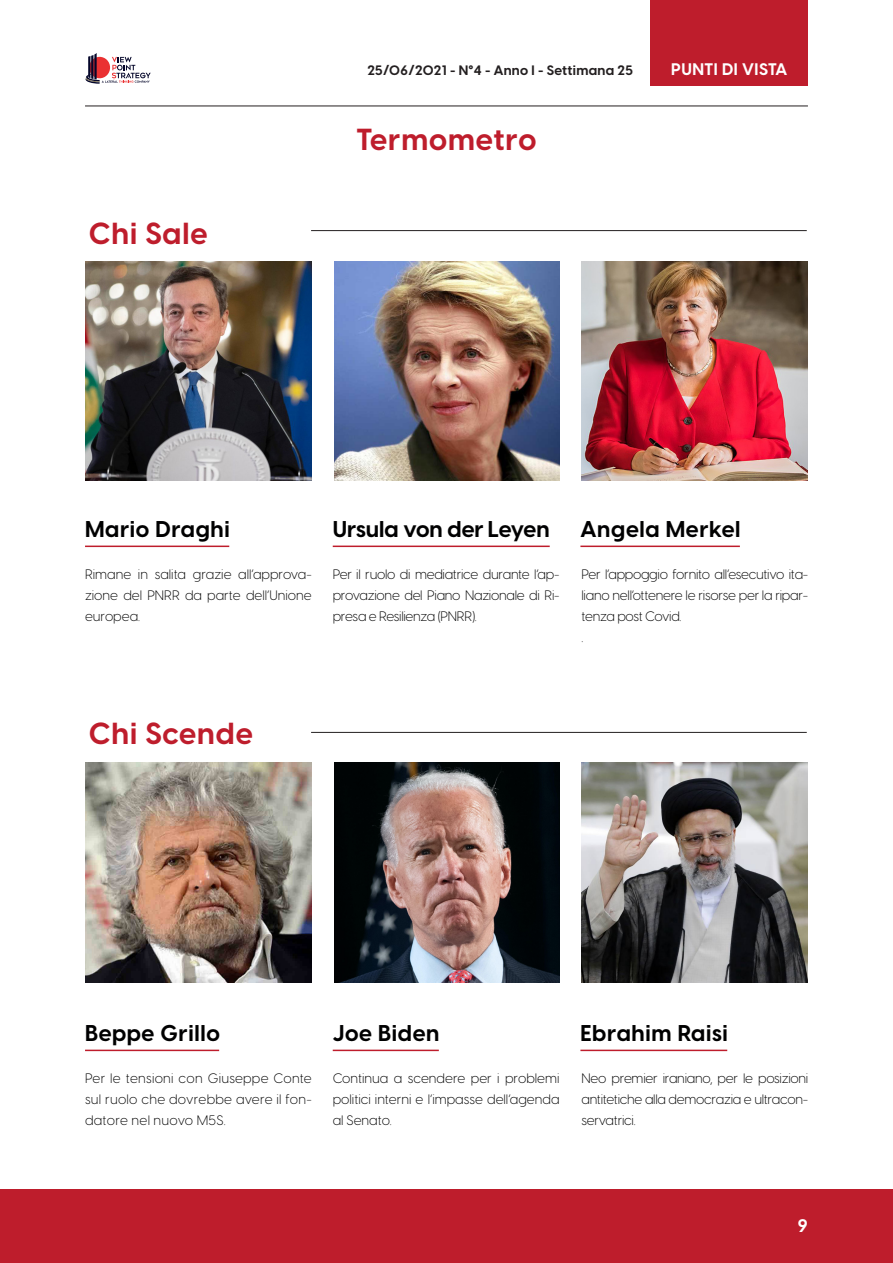
<style>
.page{position:relative;width:893px;height:1263px;background:#fff}
.page>*{position:absolute;margin:0;border:0;box-sizing:border-box;transform-origin:0 0}
.titolo{font:700 30px "Visby CF";letter-spacing:.03em;color:#be1d2c}
.sottotitolo{font:700 22.5px "Visby CF";letter-spacing:.03em;color:#000001}
.sottotitolo-2{font:700 22.5px "Visby CF";color:#000001}
.testo{font:700 18px "Visby CF";color:#fff}
.t1{font:700 16.5px "Visby CF";letter-spacing:.03em;color:#fff}
.testo-2{font:300 13.5px/21px "Visby CF";letter-spacing:-.02em;color:#000001;text-align:justify}
.t2{font:700 13.5px "Visby CF";letter-spacing:.02em;color:#231f20}
</style>
<div class="page">
<svg style="left:86px;top:53px;width:65px;height:31px"></svg>
<hr style="left:85px;top:106px;width:723px;height:1px;background:#231f20">
<div style="left:651px;top:0;width:157px;height:85px;background:#be1d2c"></div>
<div style="left:1px;top:1189px;width:892px;height:74px;background:#be1d2c"></div>
<img style="left:86px;top:261px;width:225px;height:219px">
<img style="left:86px;top:763px;width:225px;height:219px">
<img style="left:335px;top:261px;width:225px;height:219px">
<img style="left:335px;top:763px;width:225px;height:219px">
<img style="left:582px;top:261px;width:225px;height:219px">
<img style="left:582px;top:763px;width:225px;height:219px">
<hr style="left:85px;top:546px;width:144px;height:1px;background:#be1d2c">
<hr style="left:85px;top:1050px;width:134px;height:1px;background:#be1d2c">
<hr style="left:333px;top:546px;width:217px;height:1px;background:#be1d2c">
<hr style="left:333px;top:1050px;width:106px;height:1px;background:#be1d2c">
<hr style="left:580px;top:546px;width:160px;height:1px;background:#be1d2c">
<hr style="left:580px;top:1050px;width:147px;height:1px;background:#be1d2c">
<hr style="left:311px;top:732px;width:496px;height:1px;background:#231f20">
<hr style="left:311px;top:230px;width:496px;height:1px;background:#231f20">
<p class="titolo" style="left:89px;top:214px;width:120px">Chi Sale</p>
<p class="t2" style="left:367px;top:62px;width:267px">25/06/2021 - N°4 - Anno I - Settimana 25</p>
<p class="t1" style="left:671px;top:58px;width:118px">PUNTI DI VISTA</p>
<p class="titolo" style="left:356px;top:120px;width:181px">Termometro</p>
<p class="sottotitolo" style="left:85px;top:515px;width:146px">Mario Draghi</p>
<p class="testo-2" style="left:85px;top:564px;width:228px">Rimane in salita grazie all’approva&shy;zione del PNRR da parte dell’Unione europea.</p>
<p class="sottotitolo-2" style="left:333px;top:515px;width:218px">Ursula von der Leyen</p>
<p class="testo-2" style="left:333px;top:564px;width:228px">Per il ruolo di mediatrice durante l’ap&shy;provazione del Piano Nazionale di Ri&shy;presa e Resilienza (PNRR).</p>
<p class="sottotitolo" style="left:580px;top:515px;width:162px">Angela Merkel</p>
<p class="testo-2" style="left:581px;top:564px;width:228px">Per l’appoggio fornito all’esecutivo ita&shy;liano nell’ottenere le risorse per la ripar&shy;tenza post Covid.</p>
<p class="testo-2" style="left:581px;top:627px;width:3px">.</p>
<p class="titolo" style="left:89px;top:714px;width:165px">Chi Scende</p>
<p class="sottotitolo" style="left:85px;top:1019px;width:136px">Beppe Grillo</p>
<p class="testo-2" style="left:85px;top:1068px;width:228px">Per le tensioni con Giuseppe Conte sul ruolo che dovrebbe avere il fon&shy;datore nel nuovo M5S.</p>
<p class="sottotitolo" style="left:333px;top:1019px;width:108px">Joe Biden</p>
<p class="testo-2" style="left:333px;top:1068px;width:228px">Continua a scendere per i problemi politici interni e l’impasse dell’agenda al Senato.</p>
<p class="sottotitolo" style="left:580px;top:1019px;width:149px">Ebrahim Raisi</p>
<p class="testo-2" style="left:581px;top:1068px;width:228px">Neo premier iraniano, per le posizioni antitetiche alla democrazia e ultracon&shy;servatrici.</p>
<p class="testo" style="left:798px;top:1214px;width:11px">9</p>
</div>
